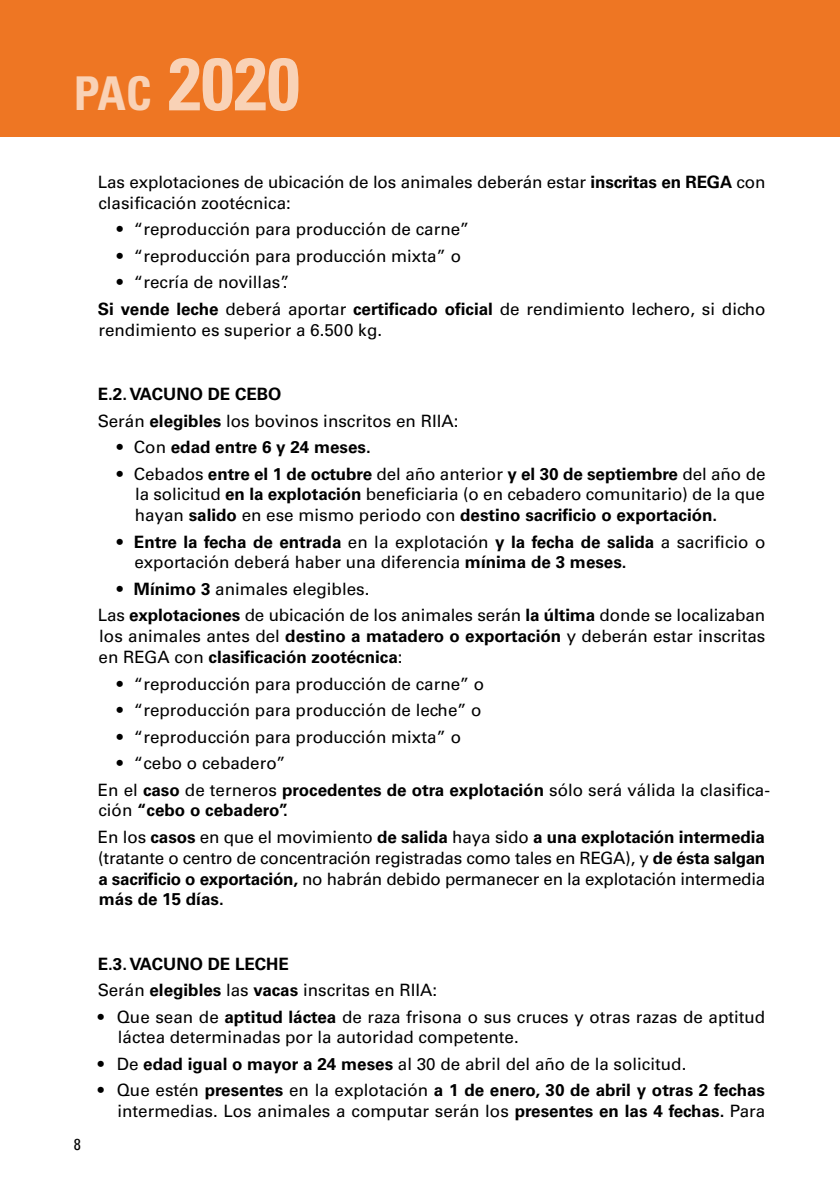
<style>
.page{position:relative;width:840px;height:1191px;background:#fff}
.page>*{position:absolute;margin:0;border:0;box-sizing:border-box;transform-origin:0 0}
.t1{font:700 condensed 74px "Univers LT Std";color:#f9d2b6}
.t2{font:17px/20.8px "Univers LT Std";color:#000}
.t3{font:700 17px/26.4px "Univers LT Std";letter-spacing:-.005em;color:#000}
.t4{font:condensed 16px "Univers LT Std";color:#000}
.s1{font-size:46.6px}
.s2{font-weight:700}
.s3{font-weight:400}
</style>
<div class="page">
<div style="left:0;top:0;width:839px;height:136px;background:#ee7623"></div>
<h1 class="t1" style="left:74px;top:39px;width:227px"><span class="s1">PAC</span> 2020</h1>
<p class="t2" style="left:98px;top:172px;width:668px">Las explotaciones de ubicación de los animales deberán estar <span class="s2">inscritas en REGA</span> con clasificación zootécnica:</p>
<p class="t2" style="left:117px;top:219px;width:354px">• “reproducción para producción de carne”</p>
<p class="t2" style="left:117px;top:246px;width:345px">• “reproducción para producción mixta” o</p>
<p class="t2" style="left:98px;top:269px;width:668px;line-height:26.4px;text-indent:19px">• “recría de novillas”.<br><span class="s2">Si vende leche</span> deberá aportar <span class="s2">certificado oficial</span> de rendimiento lechero, si dicho</p>
<p class="t2" style="left:98px;top:319px;width:285px">rendimiento es superior a 6.500 kg.</p>
<p class="t2" style="left:98px;top:381px;width:362px;line-height:26.4px"><span class="s2">E.2. VACUNO DE CEBO<br></span>Serán <span class="s2">elegibles</span> los bovinos inscritos en RIIA:</p>
<p class="t3" style="left:117px;top:434px;width:255px"><span class="s3">• Con</span> edad entre 6 y 24 meses.</p>
<p class="t2" style="left:135px;top:463px;width:632px;text-align:justify;text-indent:-18px">• Cebados <span class="s2">entre el 1 de octubre</span> del año anterior <span class="s2">y el 30 de septiembre</span> del año de la solicitud <span class="s2">en la explotación</span> beneficiaria (o en cebadero comunitario) de la que hayan <span class="s2">salido</span> en ese mismo periodo con <span class="s2">destino sacrificio o exportación.</span></p>
<p class="t2" style="left:134px;top:531px;width:632px;text-indent:-18px">• <span class="s2">Entre la fecha de entrada</span> en la explotación <span class="s2">y la fecha de salida</span> a sacrificio o exportación deberá haber una diferencia <span class="s2">mínima de 3 meses.</span></p>
<p class="t2" style="left:98px;top:576px;width:668px;line-height:26.4px;text-indent:19px">• <span class="s2">Mínimo 3</span> animales elegibles.<br>Las <span class="s2">explotaciones</span> de ubicación de los animales serán <span class="s2">la última</span> donde se localizaban</p>
<p class="t2" style="left:98px;top:626px;width:668px">los animales antes del <span class="s2">destino a matadero o exportación</span> y deberán estar inscritas en REGA con <span class="s2">clasificación zootécnica</span>:</p>
<p class="t2" style="left:117px;top:673px;width:369px">• “reproducción para producción de carne” o</p>
<p class="t2" style="left:117px;top:700px;width:366px">• “reproducción para producción de leche” o</p>
<p class="t2" style="left:117px;top:726px;width:345px">• “reproducción para producción mixta” o</p>
<p class="t2" style="left:98px;top:750px;width:673px;line-height:26.4px;text-indent:19px">• “cebo o cebadero”<br>En el <span class="s2">caso</span> de terneros <span class="s2">procedentes de otra explotación</span> sólo será válida la clasifica-</p>
<p class="t3" style="left:98px;top:797px;width:668px"><span class="s3">ción</span> “cebo o cebadero”.<br><span class="s3">En los</span> casos <span class="s3">en que el movimiento</span> de salida <span class="s3">haya sido</span> a una explotación intermedia</p>
<p class="t2" style="left:98px;top:847px;width:668px;text-align:justify">(tratante o centro de concentración registradas como tales en REGA), y <span class="s2">de ésta salgan a sacrificio o exportación,</span> no habrán debido permanecer en la explotación intermedia <span class="s2">más de 15 días.</span></p>
<p class="t4" style="left:74px;top:1134px;width:9px">8</p>
<p class="t3" style="left:98px;top:950px;width:341px">E.3. VACUNO DE LECHE<br><span class="s3">Serán</span> elegibles <span class="s3">las</span> vacas <span class="s3">inscritas en RIIA:</span></p>
<p class="t2" style="left:118px;top:1006px;width:648px;text-indent:-20px">• Que sean de <span class="s2">aptitud láctea</span> de raza frisona o sus cruces y otras razas de aptitud láctea determinadas por la autoridad competente.</p>
<p class="t2" style="left:98px;top:1053px;width:589px">• De <span class="s2">edad igual o mayor a 24 meses</span> al 30 de abril del año de la solicitud.</p>
<p class="t2" style="left:98px;top:1080px;width:668px;text-align:right">• Que estén <span class="s2">presentes</span> en la explotación <span class="s2">a 1 de enero, 30 de abril y otras 2 fechas </span>intermedias. Los animales a computar serán los <span class="s2">presentes en las 4 fechas.</span> Para</p>
</div>
